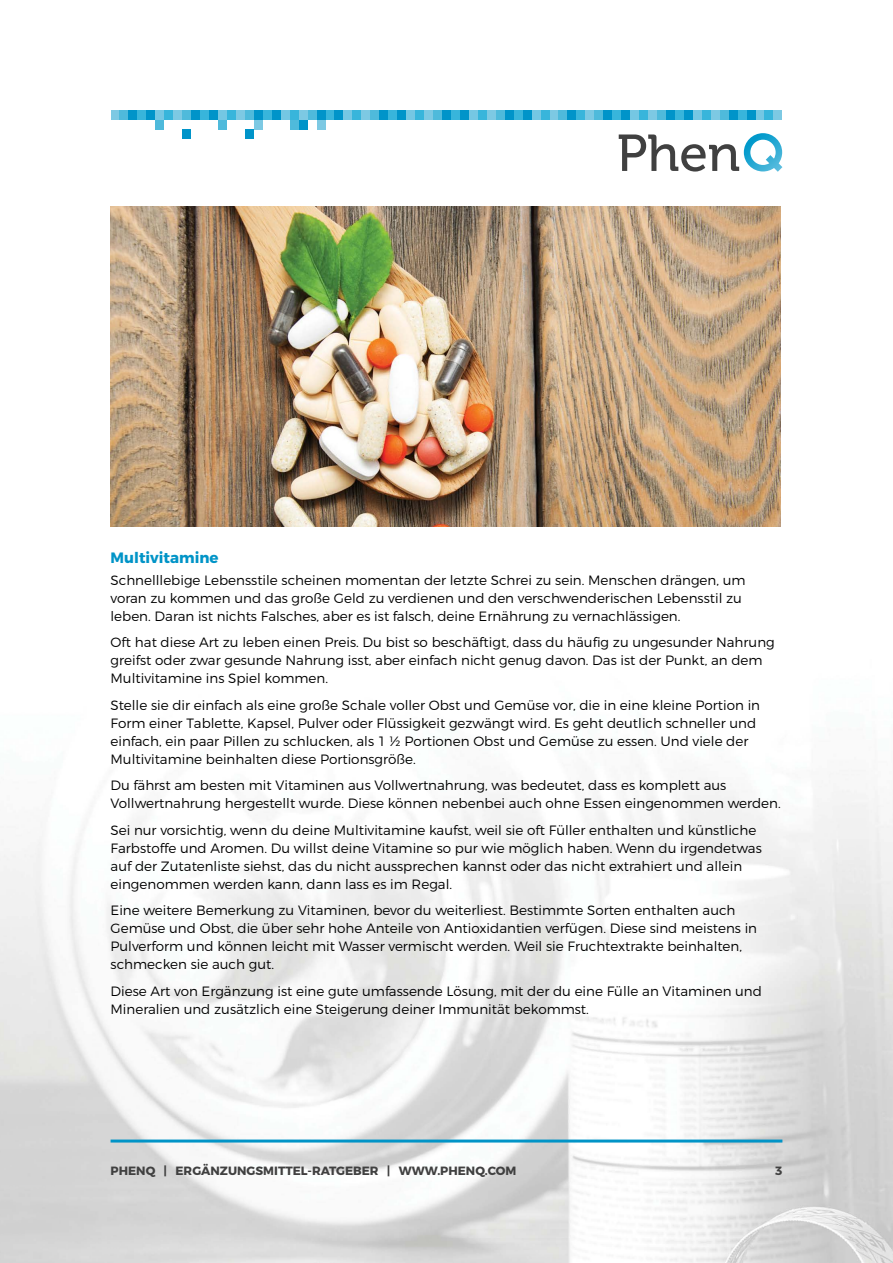
<style>
.page{position:relative;width:893px;height:1263px;background:#fff}
.page>*{position:absolute;margin:0;border:0;box-sizing:border-box;transform-origin:0 0}
.t1{font:700 15px "Montserrat";color:#0194c7}
.t2{font:300 13.5px/18px "Montserrat";color:#000}
.t3{font:700 12px "Montserrat";color:#404040}
</style>
<div class="page">
<img style="left:0;top:422px;width:893px;height:841px">
<img style="left:111px;top:206px;width:670px;height:320px">
<div style="left:111px;top:111px;width:9px;height:9px;background:#7dc9e3"></div>
<div style="left:120px;top:111px;width:8px;height:9px;background:#4fbadb"></div>
<div style="left:128px;top:111px;width:9px;height:9px;background:#0094c9"></div>
<div style="left:137px;top:111px;width:9px;height:9px;background:#38b5db"></div>
<div style="left:146px;top:111px;width:9px;height:9px;background:#0094c9"></div>
<div style="left:155px;top:111px;width:9px;height:9px;background:#75c7e3"></div>
<div style="left:164px;top:111px;width:9px;height:9px;background:#38b5db"></div>
<div style="left:173px;top:111px;width:9px;height:9px;background:#7dc9e3"></div>
<div style="left:182px;top:111px;width:9px;height:9px;background:#4fbadb"></div>
<div style="left:191px;top:111px;width:9px;height:9px;background:#0094c9"></div>
<div style="left:200px;top:111px;width:9px;height:9px;background:#38b5db"></div>
<div style="left:209px;top:111px;width:9px;height:9px;background:#0094c9"></div>
<div style="left:218px;top:111px;width:9px;height:9px;background:#75c7e3"></div>
<div style="left:227px;top:111px;width:9px;height:9px;background:#38b5db"></div>
<div style="left:236px;top:111px;width:9px;height:9px;background:#7dc9e3"></div>
<div style="left:245px;top:111px;width:9px;height:9px;background:#4fbadb"></div>
<div style="left:254px;top:111px;width:9px;height:9px;background:#0094c9"></div>
<div style="left:263px;top:111px;width:9px;height:9px;background:#38b5db"></div>
<div style="left:272px;top:111px;width:9px;height:9px;background:#0094c9"></div>
<div style="left:281px;top:111px;width:9px;height:9px;background:#75c7e3"></div>
<div style="left:290px;top:111px;width:9px;height:9px;background:#38b5db"></div>
<div style="left:299px;top:111px;width:9px;height:9px;background:#7dc9e3"></div>
<div style="left:308px;top:111px;width:9px;height:9px;background:#4fbadb"></div>
<div style="left:317px;top:111px;width:9px;height:9px;background:#0094c9"></div>
<div style="left:326px;top:111px;width:8px;height:9px;background:#38b5db"></div>
<div style="left:334px;top:111px;width:9px;height:9px;background:#0094c9"></div>
<div style="left:343px;top:111px;width:9px;height:9px;background:#75c7e3"></div>
<div style="left:352px;top:111px;width:9px;height:9px;background:#38b5db"></div>
<div style="left:361px;top:111px;width:9px;height:9px;background:#7dc9e3"></div>
<div style="left:370px;top:111px;width:9px;height:9px;background:#4fbadb"></div>
<div style="left:379px;top:111px;width:9px;height:9px;background:#0094c9"></div>
<div style="left:388px;top:111px;width:9px;height:9px;background:#38b5db"></div>
<div style="left:397px;top:111px;width:9px;height:9px;background:#0094c9"></div>
<div style="left:406px;top:111px;width:9px;height:9px;background:#75c7e3"></div>
<div style="left:415px;top:111px;width:9px;height:9px;background:#38b5db"></div>
<div style="left:424px;top:111px;width:9px;height:9px;background:#7dc9e3"></div>
<div style="left:433px;top:111px;width:9px;height:9px;background:#4fbadb"></div>
<div style="left:442px;top:111px;width:9px;height:9px;background:#0094c9"></div>
<div style="left:451px;top:111px;width:9px;height:9px;background:#38b5db"></div>
<div style="left:460px;top:111px;width:9px;height:9px;background:#0094c9"></div>
<div style="left:469px;top:111px;width:9px;height:9px;background:#75c7e3"></div>
<div style="left:478px;top:111px;width:9px;height:9px;background:#38b5db"></div>
<div style="left:487px;top:111px;width:9px;height:9px;background:#7dc9e3"></div>
<div style="left:496px;top:111px;width:9px;height:9px;background:#4fbadb"></div>
<div style="left:505px;top:111px;width:9px;height:9px;background:#0094c9"></div>
<div style="left:514px;top:111px;width:9px;height:9px;background:#38b5db"></div>
<div style="left:523px;top:111px;width:9px;height:9px;background:#0094c9"></div>
<div style="left:532px;top:111px;width:9px;height:9px;background:#75c7e3"></div>
<div style="left:541px;top:111px;width:8px;height:9px;background:#38b5db"></div>
<div style="left:549px;top:111px;width:9px;height:9px;background:#7dc9e3"></div>
<div style="left:558px;top:111px;width:9px;height:9px;background:#4fbadb"></div>
<div style="left:567px;top:111px;width:9px;height:9px;background:#0094c9"></div>
<div style="left:576px;top:111px;width:9px;height:9px;background:#38b5db"></div>
<div style="left:585px;top:111px;width:9px;height:9px;background:#7dc9e3"></div>
<div style="left:594px;top:111px;width:9px;height:9px;background:#4fbadb"></div>
<div style="left:603px;top:111px;width:9px;height:9px;background:#0094c9"></div>
<div style="left:612px;top:111px;width:9px;height:9px;background:#38b5db"></div>
<div style="left:621px;top:111px;width:9px;height:9px;background:#0094c9"></div>
<div style="left:630px;top:111px;width:9px;height:9px;background:#75c7e3"></div>
<div style="left:639px;top:111px;width:9px;height:9px;background:#38b5db"></div>
<div style="left:648px;top:111px;width:9px;height:9px;background:#7dc9e3"></div>
<div style="left:657px;top:111px;width:9px;height:9px;background:#4fbadb"></div>
<div style="left:666px;top:111px;width:9px;height:9px;background:#0094c9"></div>
<div style="left:675px;top:111px;width:9px;height:9px;background:#38b5db"></div>
<div style="left:684px;top:111px;width:9px;height:9px;background:#0094c9"></div>
<div style="left:693px;top:111px;width:9px;height:9px;background:#75c7e3"></div>
<div style="left:702px;top:111px;width:9px;height:9px;background:#38b5db"></div>
<div style="left:711px;top:111px;width:9px;height:9px;background:#7dc9e3"></div>
<div style="left:720px;top:111px;width:9px;height:9px;background:#4fbadb"></div>
<div style="left:729px;top:111px;width:9px;height:9px;background:#0094c9"></div>
<div style="left:738px;top:111px;width:9px;height:9px;background:#38b5db"></div>
<div style="left:747px;top:111px;width:8px;height:9px;background:#0094c9"></div>
<div style="left:755px;top:111px;width:9px;height:9px;background:#75c7e3"></div>
<div style="left:764px;top:111px;width:9px;height:9px;background:#38b5db"></div>
<div style="left:773px;top:111px;width:9px;height:9px;background:#7dc9e3"></div>
<div style="left:317px;top:120px;width:9px;height:9px;background:#7dc9e3"></div>
<div style="left:299px;top:120px;width:9px;height:9px;background:#0094c9"></div>
<div style="left:290px;top:120px;width:9px;height:9px;background:#4fbadb"></div>
<div style="left:245px;top:129px;width:9px;height:10px;background:#0094c9"></div>
<div style="left:254px;top:120px;width:9px;height:9px;background:#7dc9e3"></div>
<div style="left:218px;top:120px;width:9px;height:9px;background:#4fbadb"></div>
<div style="left:182px;top:129px;width:9px;height:10px;background:#0094c9"></div>
<div style="left:155px;top:120px;width:9px;height:9px;background:#4fbadb"></div>
<svg style="left:619px;top:133px;width:163px;height:39px"></svg>
<hr style="left:111px;top:1139px;width:671px;height:3px;background:#0194c7">
<p class="t1" style="left:111px;top:548px;width:109px">Multivitamine</p>
<p class="t2" style="left:111px;top:571px;width:637px">Schnelllebige Lebensstile scheinen momentan der letzte Schrei zu sein. Menschen drängen, um voran zu kommen und das große Geld zu verdienen und den verschwenderischen Lebensstil zu leben. Daran ist nichts Falsches, aber es ist falsch, deine Ernährung zu vernachlässigen.</p>
<p class="t2" style="left:111px;top:633px;width:666px">Oft hat diese Art zu leben einen Preis. Du bist so beschäftigt, dass du häufig zu ungesunder Nahrung greifst oder zwar gesunde Nahrung isst, aber einfach nicht genug davon. Das ist der Punkt, an dem<br>Multivitamine ins Spiel kommen.</p>
<p class="t2" style="left:111px;top:696px;width:651px">Stelle sie dir einfach als eine große Schale voller Obst und Gemüse vor, die in eine kleine Portion in Form einer Tablette, Kapsel, Pulver oder Flüssigkeit gezwängt wird. Es geht deutlich schneller und einfach, ein paar Pillen zu schlucken, als 1 ½ Portionen Obst und Gemüse zu essen. Und viele der Multivitamine beinhalten diese Portionsgröße.</p>
<p class="t2" style="left:111px;top:776px;width:672px">Du fährst am besten mit Vitaminen aus Vollwertnahrung, was bedeutet, dass es komplett aus<br>Vollwertnahrung hergestellt wurde. Diese können nebenbei auch ohne Essen eingenommen werden.</p>
<p class="t2" style="left:111px;top:821px;width:653px">Sei nur vorsichtig, wenn du deine Multivitamine kaufst, weil sie oft Füller enthalten und künstliche Farbstoffe und Aromen. Du willst deine Vitamine so pur wie möglich haben. Wenn du irgendetwas auf der Zutatenliste siehst, das du nicht aussprechen kannst oder das nicht extrahiert und allein eingenommen werden kann, dann lass es im Regal.</p>
<p class="t2" style="left:111px;top:901px;width:648px">Eine weitere Bemerkung zu Vitaminen, bevor du weiterliest. Bestimmte Sorten enthalten auch Gemüse und Obst, die über sehr hohe Anteile von Antioxidantien verfügen. Diese sind meistens in Pulverform und können leicht mit Wasser vermischt werden. Weil sie Fruchtextrakte beinhalten, schmecken sie auch gut.</p>
<p class="t2" style="left:111px;top:982px;width:653px">Diese Art von Ergänzung ist eine gute umfassende Lösung, mit der du eine Fülle an Vitaminen und<br>Mineralien und zusätzlich eine Steigerung deiner Immunität bekommst.</p>
<p class="t3" style="left:111px;top:1163px;width:407px">PHENQ | ERGÄNZUNGSMITTEL-RATGEBER | WWW.PHENQ.COM</p>
<p class="t3" style="left:775px;top:1163px;width:9px">3</p>
</div>
